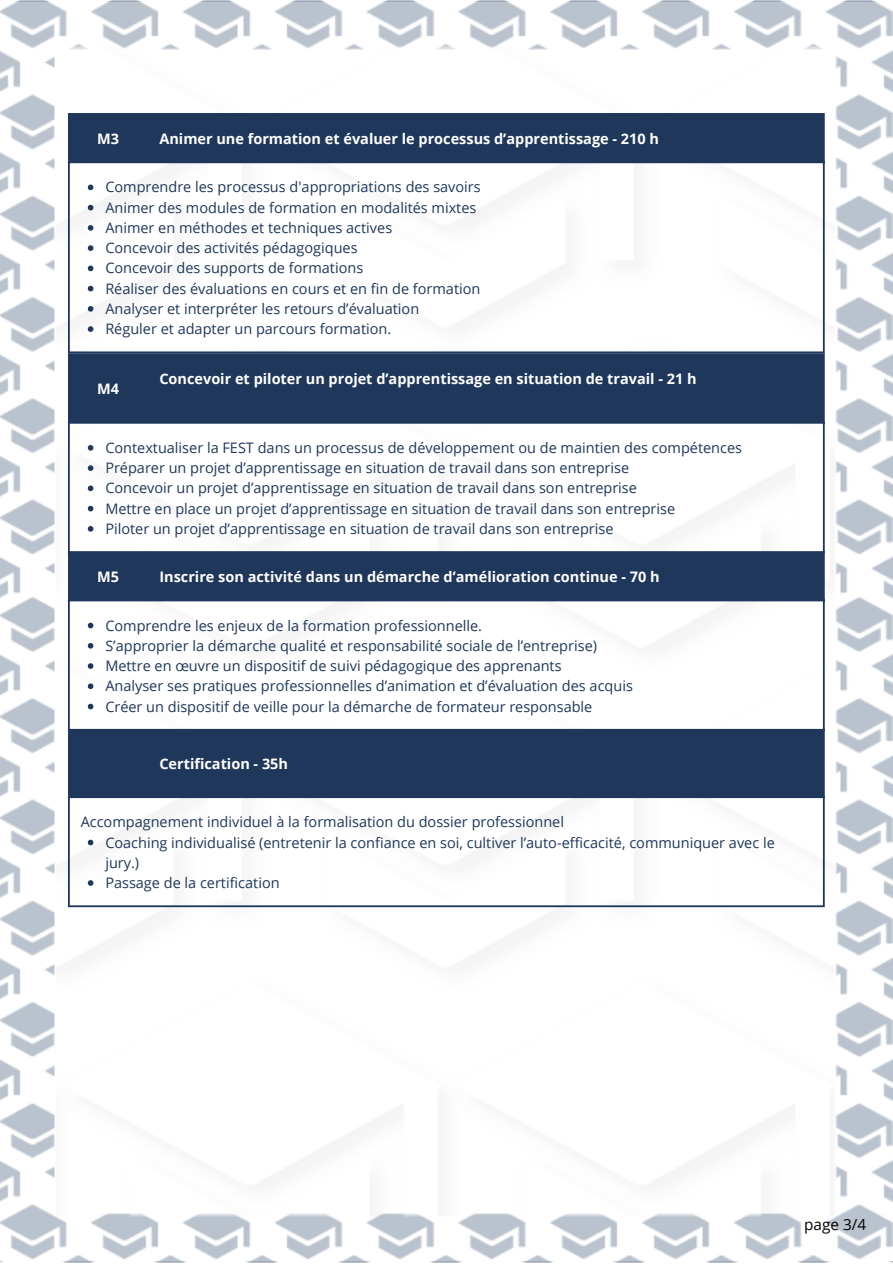
<style>
.page{position:relative;width:893px;height:1264px;background:#fff}
.page>*{position:absolute;margin:0;border:0;box-sizing:border-box;transform-origin:0 0}
.t1{font:15.3px "Open Sans";color:#000}
.t2{font:14.55px/20.2px "Open Sans";color:#1f375a}
.t3{font:700 14.55px "Open Sans";color:#fff}
</style>
<div class="page">
<img style="left:0;top:1px;width:892px;height:1261px">
<svg style="left:70px;top:355px;width:752px;height:441px"></svg>
<svg style="left:88px;top:445px;width:5px;height:5px"></svg>
<svg style="left:88px;top:465px;width:5px;height:6px"></svg>
<svg style="left:88px;top:485px;width:5px;height:6px"></svg>
<svg style="left:88px;top:506px;width:5px;height:5px"></svg>
<svg style="left:88px;top:526px;width:5px;height:5px"></svg>
<svg style="left:88px;top:622px;width:5px;height:6px"></svg>
<svg style="left:88px;top:643px;width:5px;height:5px"></svg>
<svg style="left:88px;top:663px;width:5px;height:6px"></svg>
<svg style="left:88px;top:683px;width:5px;height:6px"></svg>
<svg style="left:88px;top:703px;width:5px;height:6px"></svg>
<svg style="left:88px;top:839px;width:5px;height:6px"></svg>
<svg style="left:88px;top:880px;width:5px;height:5px"></svg>
<hr style="left:68px;top:355px;width:2px;height:550px;background:#1f375a">
<hr style="left:147px;top:355px;width:1px;height:67px;background:#1f375a">
<hr style="left:147px;top:553px;width:1px;height:46px;background:#1f375a">
<hr style="left:147px;top:730px;width:1px;height:66px;background:#1f375a">
<hr style="left:822px;top:355px;width:2px;height:550px;background:#1f375a">
<hr style="left:68px;top:353px;width:756px;height:2px;background:#1f375a">
<hr style="left:68px;top:422px;width:756px;height:1px;background:#1f375a">
<hr style="left:68px;top:551px;width:756px;height:2px;background:#1f375a">
<hr style="left:68px;top:599px;width:756px;height:2px;background:#1f375a">
<hr style="left:68px;top:729px;width:756px;height:1px;background:#1f375a">
<hr style="left:68px;top:796px;width:756px;height:2px;background:#1f375a">
<hr style="left:68px;top:905px;width:756px;height:2px;background:#1f375a">
<div style="left:70px;top:115px;width:752px;height:46px;background:#1f375a"></div>
<svg style="left:88px;top:184px;width:5px;height:6px"></svg>
<svg style="left:88px;top:205px;width:5px;height:5px"></svg>
<svg style="left:88px;top:225px;width:5px;height:6px"></svg>
<svg style="left:88px;top:245px;width:5px;height:6px"></svg>
<svg style="left:88px;top:265px;width:5px;height:6px"></svg>
<svg style="left:88px;top:286px;width:5px;height:5px"></svg>
<svg style="left:88px;top:306px;width:5px;height:6px"></svg>
<svg style="left:88px;top:326px;width:5px;height:6px"></svg>
<hr style="left:68px;top:115px;width:2px;height:236px;background:#1f375a">
<hr style="left:147px;top:115px;width:1px;height:46px;background:#1f375a">
<hr style="left:822px;top:115px;width:2px;height:236px;background:#1f375a">
<hr style="left:68px;top:113px;width:756px;height:2px;background:#1f375a">
<hr style="left:68px;top:161px;width:756px;height:2px;background:#1f375a">
<hr style="left:68px;top:351px;width:756px;height:2px;background:#1f375a">
<p class="t3" style="left:97px;top:128px;width:23px">M3</p>
<p class="t3" style="left:159px;top:128px;width:501px">Animer une formation et évaluer le processus d’apprentissage - 210 h</p>
<p class="t2" style="left:105px;top:177px;width:377px">Comprendre les processus d'appropriations des savoirs</p>
<p class="t2" style="left:105px;top:197px;width:372px">Animer des modules de formation en modalités mixtes</p>
<p class="t2" style="left:105px;top:217px;width:288px">Animer en méthodes et techniques actives</p>
<p class="t2" style="left:105px;top:237px;width:254px">Concevoir des activités pédagogiques</p>
<p class="t2" style="left:105px;top:258px;width:259px">Concevoir des supports de formations</p>
<p class="t2" style="left:105px;top:278px;width:376px">Réaliser des évaluations en cours et en fin de formation</p>
<p class="t2" style="left:105px;top:298px;width:315px">Analyser et interpréter les retours d’évaluation</p>
<p class="t2" style="left:105px;top:318px;width:287px">Réguler et adapter un parcours formation.</p>
<p class="t3" style="left:97px;top:379px;width:23px">M4</p>
<p class="t3" style="left:159px;top:369px;width:538px">Concevoir et piloter un projet d’apprentissage en situation de travail - 21 h</p>
<p class="t2" style="left:105px;top:437px;width:638px">Contextualiser la FEST dans un processus de développement ou de maintien des compétences</p>
<p class="t2" style="left:105px;top:457px;width:525px">Préparer un projet d’apprentissage en situation de travail dans son entreprise</p>
<p class="t2" style="left:105px;top:477px;width:533px">Concevoir un projet d’apprentissage en situation de travail dans son entreprise</p>
<p class="t2" style="left:105px;top:498px;width:571px">Mettre en place un projet d’apprentissage en situation de travail dans son entreprise</p>
<p class="t2" style="left:105px;top:518px;width:509px">Piloter un projet d’apprentissage en situation de travail dans son entreprise</p>
<p class="t3" style="left:97px;top:566px;width:23px">M5</p>
<p class="t3" style="left:159px;top:566px;width:501px">Inscrire son activité dans un démarche d’amélioration continue - 70 h</p>
<p class="t2" style="left:105px;top:615px;width:378px">Comprendre les enjeux de la formation professionnelle.</p>
<p class="t2" style="left:105px;top:635px;width:493px">S’approprier la démarche qualité et responsabilité sociale de l’entreprise)</p>
<p class="t2" style="left:105px;top:655px;width:458px">Mettre en œuvre un dispositif de suivi pédagogique des apprenants</p>
<p class="t2" style="left:105px;top:675px;width:529px">Analyser ses pratiques professionnelles d’animation et d’évaluation des acquis</p>
<p class="t2" style="left:105px;top:695px;width:488px">Créer un dispositif de veille pour la démarche de formateur responsable</p>
<p class="t3" style="left:159px;top:753px;width:130px">Certification - 35h</p>
<p class="t2" style="left:81px;top:811px;width:485px">Accompagnement individuel à la formalisation du dossier professionnel</p>
<p class="t2" style="left:105px;top:831px;width:671px">Coaching individualisé (entretenir la confiance en soi, cultiver l’auto-efficacité, communiquer avec le jury.)</p>
<p class="t2" style="left:105px;top:872px;width:176px">Passage de la certification</p>
<p class="t1" style="left:804px;top:1213px;width:63px">page 3/4</p>
</div>
